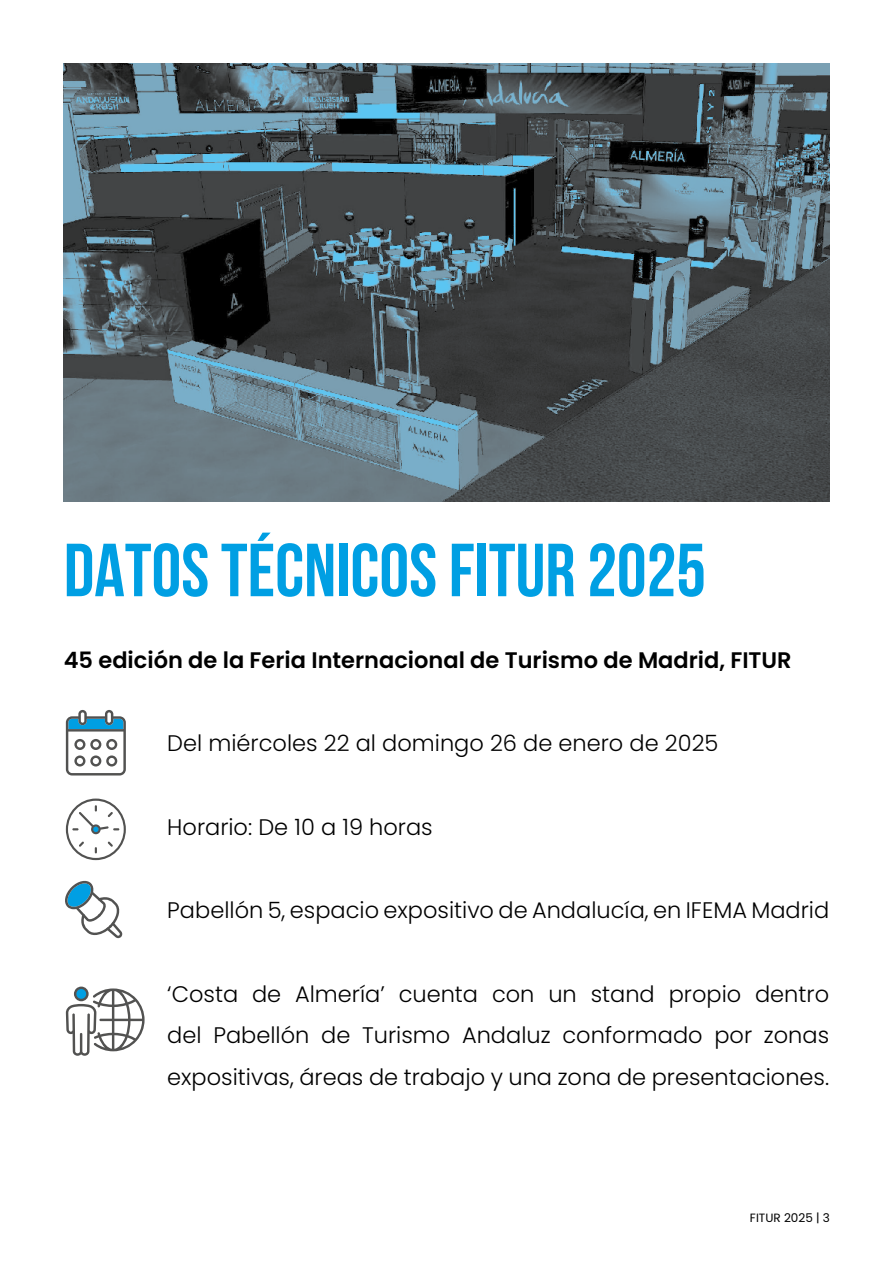
<style>
.page{position:relative;width:893px;height:1263px;background:#fff}
.page>*{position:absolute;margin:0;border:0;box-sizing:border-box;transform-origin:0 0}
.t1{font:700 75px "Bebas Neue";color:#009fe3}
.t2{font:300 22.5px/41.7px "Poppins";color:#000;text-align:justify}
.t3{font:600 22.5px "Poppins";color:#000}
.t4{font:12px "Poppins";color:#000}
</style>
<div class="page">
<img style="left:64px;top:64px;width:765px;height:438px">
<svg style="left:66px;top:710px;width:60px;height:65px"></svg>
<svg style="left:66px;top:798px;width:60px;height:62px"></svg>
<svg style="left:65px;top:880px;width:58px;height:58px"></svg>
<svg style="left:66px;top:986px;width:79px;height:70px"></svg>
<h1 class="t1" style="left:64px;top:529px;width:644px">DATOS TÉCNICOS FITUR 2025</h1>
<p class="t3" style="left:64px;top:647px;width:729px">45 edición de la Feria Internacional de Turismo de Madrid, FITUR</p>
<p class="t2" style="left:167px;top:723px;width:553px">Del miércoles 22 al domingo 26 de enero de 2025</p>
<p class="t2" style="left:167px;top:806px;width:267px">Horario: De 10 a 19 horas</p>
<p class="t2" style="left:167px;top:890px;width:663px">Pabellón 5, espacio expositivo de Andalucía, en IFEMA Madrid</p>
<p class="t2" style="left:167px;top:973px;width:663px">‘Costa de Almería’ cuenta con un stand propio dentro del Pabellón de Turismo Andaluz conformado por zonas expositivas, áreas de trabajo y una zona de presentaciones.</p>
<p class="t4" style="left:750px;top:1211px;width:81px">FITUR 2025 | 3</p>
</div>
